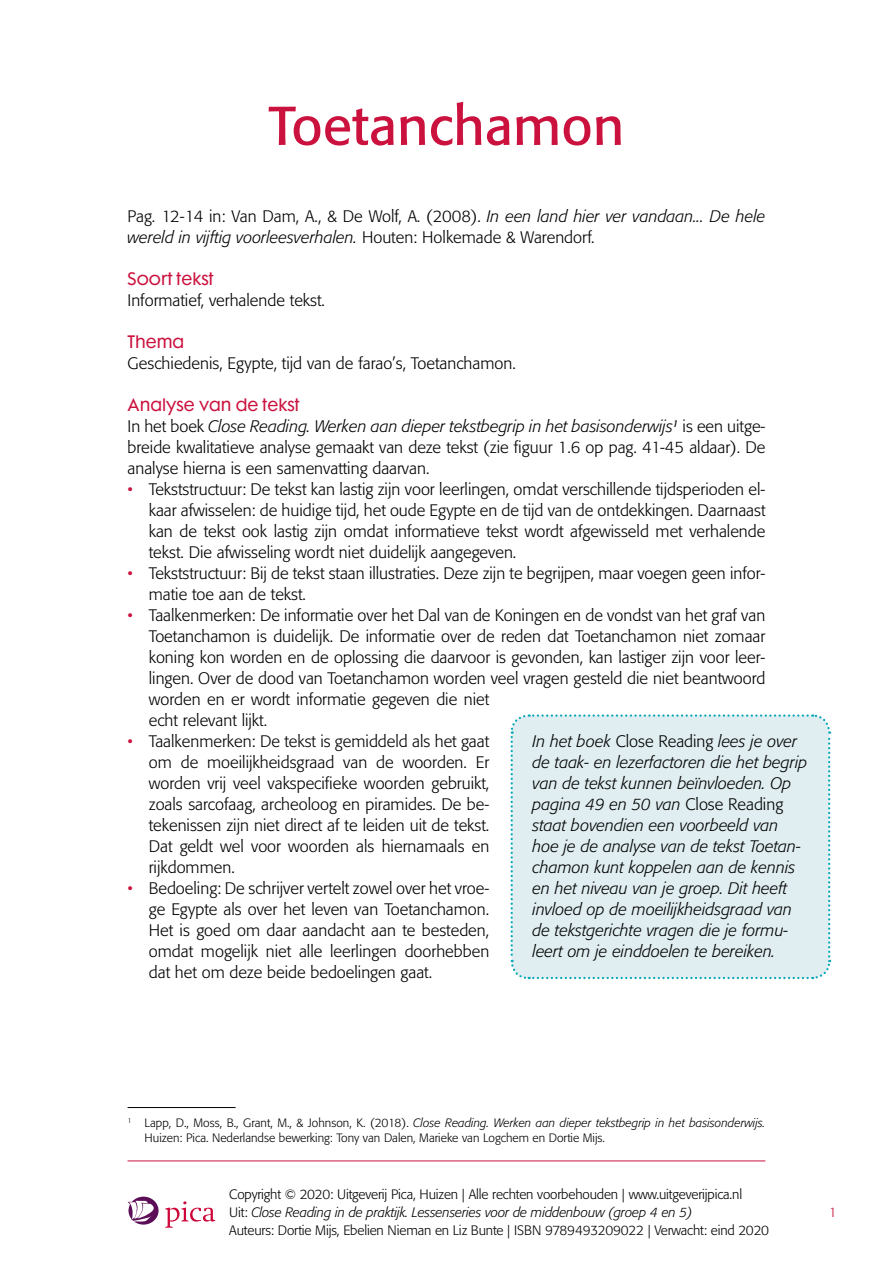
<style>
.page{position:relative;width:893px;height:1263px;background:#fff}
.page>*{position:absolute;margin:0;border:0;box-sizing:border-box;transform-origin:0 0}
.t1{font:54px "Formata";color:#cb123e}
.t2{font:300 16.5px/21px "Formata";color:#000;text-align:justify}
.t3{font:italic 300 16.5px/21px "Formata";color:#000}
.t4{font:16.5px "Cg Futura Maxi Bk";color:#cb123e}
.t5{font:300 13.5px/18px "Formata";letter-spacing:-.01em;color:#000}
.t6{font:300 13.5px "Formata";color:#cb123e}
.t7{font:300 12px/15px "Formata";color:#000}
.s1{font-style:italic}
.s2{color:#cb123e}
.s3{font-style:normal}
</style>
<div class="page">
<hr style="left:128px;top:1160px;width:637px;height:1px;background:#cb123e">
<svg style="left:165px;top:1201px;width:50px;height:27px"></svg>
<svg style="left:128px;top:1196px;width:31px;height:28px"></svg>
<hr style="left:128px;top:1107px;width:108px;height:1px;background:#000">
<div style="left:510px;top:714px;width:321px;height:266px;background:#e0eef1"></div>
<h1 class="t1" style="left:269px;top:93px;width:357px">Toetanchamon</h1>
<p class="t2" style="left:128px;top:206px;width:639px">Pag. 12-14 in: Van Dam, A., &amp; De Wolf, A. (2008). <span class="s1">In een land hier ver vandaan... De hele wereld in vijftig voorleesverhalen.</span> Houten: Holkemade &amp; Warendorf.</p>
<p class="t4" style="left:128px;top:269px;width:88px">Soort tekst</p>
<p class="t2" style="left:128px;top:290px;width:199px">Informatief, verhalende tekst.</p>
<p class="t4" style="left:128px;top:332px;width:58px">Thema</p>
<p class="t2" style="left:128px;top:353px;width:390px">Geschiedenis, Egypte, tijd van de farao’s, Toetanchamon.</p>
<p class="t4" style="left:128px;top:395px;width:174px">Analyse van de tekst</p>
<p class="t2" style="left:128px;top:416px;width:639px">In het boek <span class="s1">Close Reading. Werken aan dieper tekstbegrip in het basisonderwijs</span><sup>1</sup> is een uitge&shy;breide kwalitatieve analyse gemaakt van deze tekst (zie figuur 1.6 op pag. 41-45 aldaar). De analyse hierna is een samenvatting daarvan.</p>
<p class="t2" style="left:149px;top:479px;width:618px;text-indent:-21px"><span class="s2">•</span> Tekststructuur: De tekst kan lastig zijn voor leerlingen, omdat verschillende tijdsperioden el&shy;kaar afwisselen: de huidige tijd, het oude Egypte en de tijd van de ontdekkingen. Daarnaast kan de tekst ook lastig zijn omdat informatieve tekst wordt afgewisseld met verhalende tekst. Die afwisseling wordt niet duidelijk aangegeven.</p>
<p class="t2" style="left:149px;top:563px;width:618px;text-indent:-21px"><span class="s2">•</span> Tekststructuur: Bij de tekst staan illustraties. Deze zijn te begrijpen, maar voegen geen infor&shy;matie toe aan de tekst.</p>
<p class="t2" style="left:149px;top:605px;width:618px;text-align:left;text-indent:-21px"><span class="s2">•</span> Taalkenmerken: De informatie over het Dal van de Koningen en de vondst van het graf van Toetanchamon is duidelijk. De informatie over de reden dat Toetanchamon niet zomaar koning kon worden en de oplossing die daarvoor is gevonden, kan lastiger zijn voor leer&shy;lingen. Over de dood van Toetanchamon worden veel vragen gesteld die niet beantwoord worden en er wordt informatie gegeven die niet<br>echt relevant lijkt.</p>
<p class="t2" style="left:149px;top:731px;width:342px;text-indent:-21px"><span class="s2">•</span> Taalkenmerken: De tekst is gemiddeld als het gaat om de moeilijkheidsgraad van de woorden. Er worden vrij veel vakspecifieke woorden gebruikt, zoals sarcofaag, archeoloog en piramides. De be&shy;tekenissen zijn niet direct af te leiden uit de tekst.<br>Dat geldt wel voor woorden als hiernamaals en rijkdommen.</p>
<p class="t2" style="left:149px;top:878px;width:342px;text-indent:-21px"><span class="s2">•</span> Bedoeling: De schrijver vertelt zowel over het vroe&shy;ge Egypte als over het leven van Toetanchamon.<br>Het is goed om daar aandacht aan te besteden, omdat mogelijk niet alle leerlingen doorhebben dat het om deze beide bedoelingen gaat.</p>
<p class="t3" style="left:533px;top:731px;width:276px">In het boek <span class="s3">Close Reading</span> lees je over de taak- en lezerfactoren die het begrip van de tekst kunnen beïnvloeden. Op pagina 49 en 50 van <span class="s3">Close Reading </span>staat bovendien een voorbeeld van hoe je de analyse van de tekst Toetan&shy;chamon kunt koppelen aan de kennis en het niveau van je groep. Dit heeft invloed op de moeilijkheidsgraad van de tekstgerichte vragen die je formu&shy;leert om je einddoelen te bereiken.</p>
<p class="t7" style="left:145px;top:1115px;width:622px;text-indent:-17px"><sup>1</sup> Lapp, D., Moss, B., Grant, M., &amp; Johnson, K. (2018). <span class="s1">Close Reading. Werken aan dieper tekstbegrip in het basisonderwijs.<br></span>Huizen: Pica. Nederlandse bewerking: Tony van Dalen, Marieke van Logchem en Dortie Mijs.</p>
<p class="t5" style="left:229px;top:1185px;width:541px">Copyright © 2020: Uitgeverij Pica, Huizen | Alle rechten voorbehouden | www.uitgeverijpica.nl<br>Uit: <span class="s1">Close Reading in de praktijk. Lessenseries voor de middenbouw (groep 4 en 5)<br></span>Auteurs: Dortie Mijs, Ebelien Nieman en Liz Bunte | ISBN 9789493209022 | Verwacht: eind 2020</p>
<p class="t6" style="left:829px;top:1204px;width:9px">1</p>
</div>
